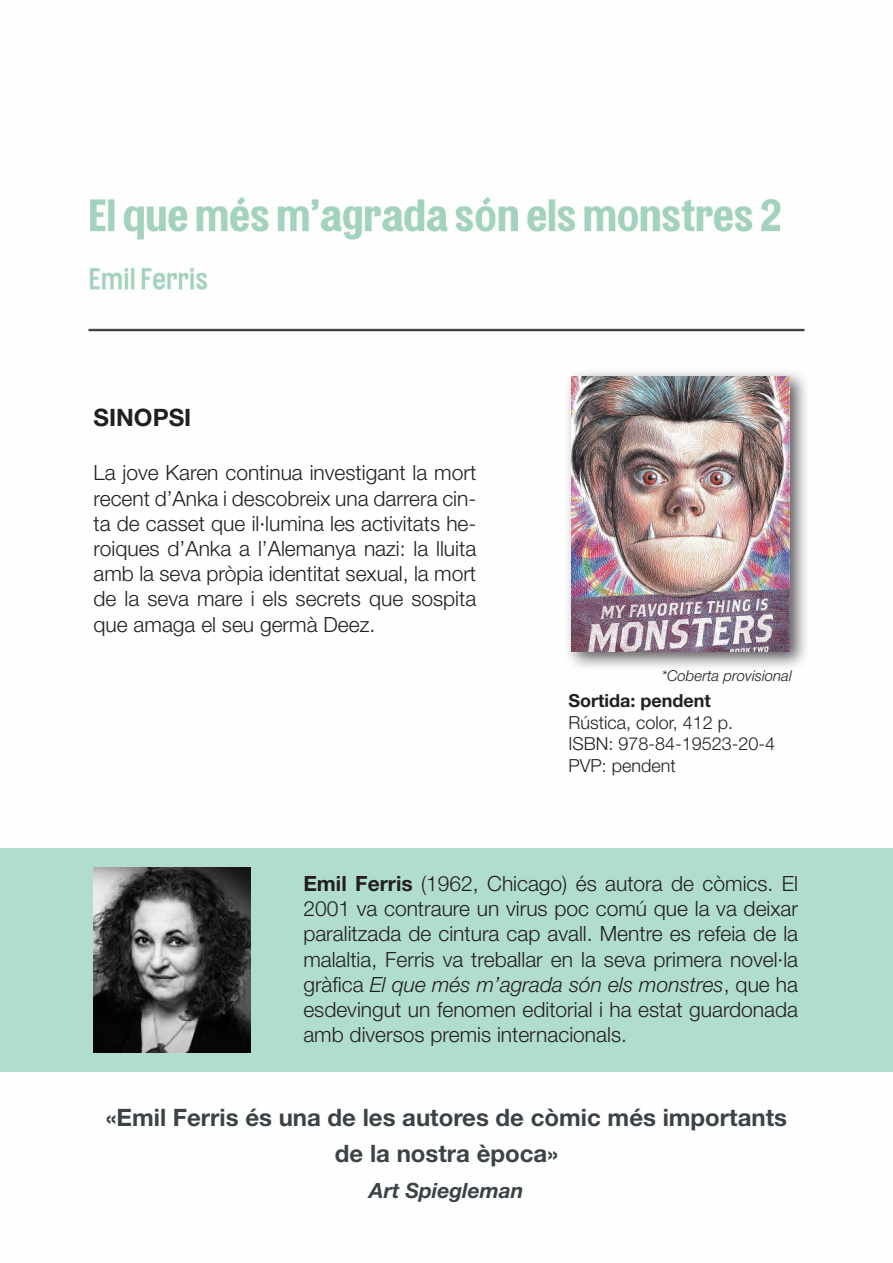
<style>
.page{position:relative;width:893px;height:1263px;background:#fff}
.page>*{position:absolute;margin:0;border:0;box-sizing:border-box;transform-origin:0 0}
.t1{font:700 24px "Helvetica Neue LT Std";color:#3c4346}
.t2{font:700 24px "Helvetica Neue LT Std";color:#231f20}
.t3{font:300 21px/25.2px "Helvetica Neue LT Std";color:#231f20;text-align:justify}
.t4{font:italic 700 21px "Helvetica Neue LT Std";color:#3c4346}
.t5{font:300 18px "Helvetica Neue LT Std";color:#231f20}
.t6{font:700 18px "Helvetica Neue LT Std";color:#231f20}
.t7{font:italic 300 15px "Helvetica Neue LT Std";color:#231f20}
.s1{font-weight:700}
.s2{font-style:italic}
</style>
<div class="page">
<img style="left:0;top:197px;width:892px;height:875px">
<hr style="left:892px;top:0;width:1px;height:1263px;background:#b0dccc">
<div style="left:0;top:848px;width:893px;height:223px;background:#b1ddcc"></div>
<img style="left:94px;top:867px;width:157px;height:185px">
<div style="left:564px;top:368px;width:246px;height:303px;background:#231f20;opacity:.75"></div>
<img style="left:572px;top:376px;width:218px;height:276px">
<p class="t2" style="left:94px;top:403px;width:99px">SINOPSI</p>
<p class="t3" style="left:94px;top:460px;width:384px">La jove Karen continua investigant la mort recent d’Anka i descobreix una darrera cin&shy;ta de casset que il·lumina les activitats he&shy;roiques d’Anka a l’Alemanya nazi: la lluita amb la seva pròpia identitat sexual, la mort de la seva mare i els secrets que sospita que amaga el seu germà Deez.</p>
<p class="t7" style="left:662px;top:666px;width:132px">*Coberta provisional</p>
<p class="t6" style="left:568px;top:689px;width:144px">Sortida: pendent</p>
<p class="t5" style="left:568px;top:711px;width:166px">Rústica, color, 412 p.</p>
<p class="t5" style="left:568px;top:733px;width:208px">ISBN: 978-84-19523-20-4</p>
<p class="t5" style="left:568px;top:754px;width:109px">PVP: pendent</p>
<p class="t3" style="left:303px;top:870px;width:496px"><span class="s1">Emil Ferris</span> (1962, Chicago) és autora de còmics. El 2001 va contraure un virus poc comú que la va deixar paralitzada de cintura cap avall. Mentre es refeia de la malaltia, Ferris va treballar en la seva primera novel·la gràfica <span class="s2">El que més m’agrada són els monstres</span>, que ha esdevingut un fenomen editorial i ha estat guardonada amb diversos premis internacionals.</p>
<p class="t1" style="left:106px;top:1103px;width:683px">«Emil Ferris és una de les autores de còmic més importants</p>
<p class="t1" style="left:335px;top:1139px;width:225px">de la nostra època»</p>
<p class="t4" style="left:369px;top:1178px;width:156px">Art Spiegleman</p>
</div>
